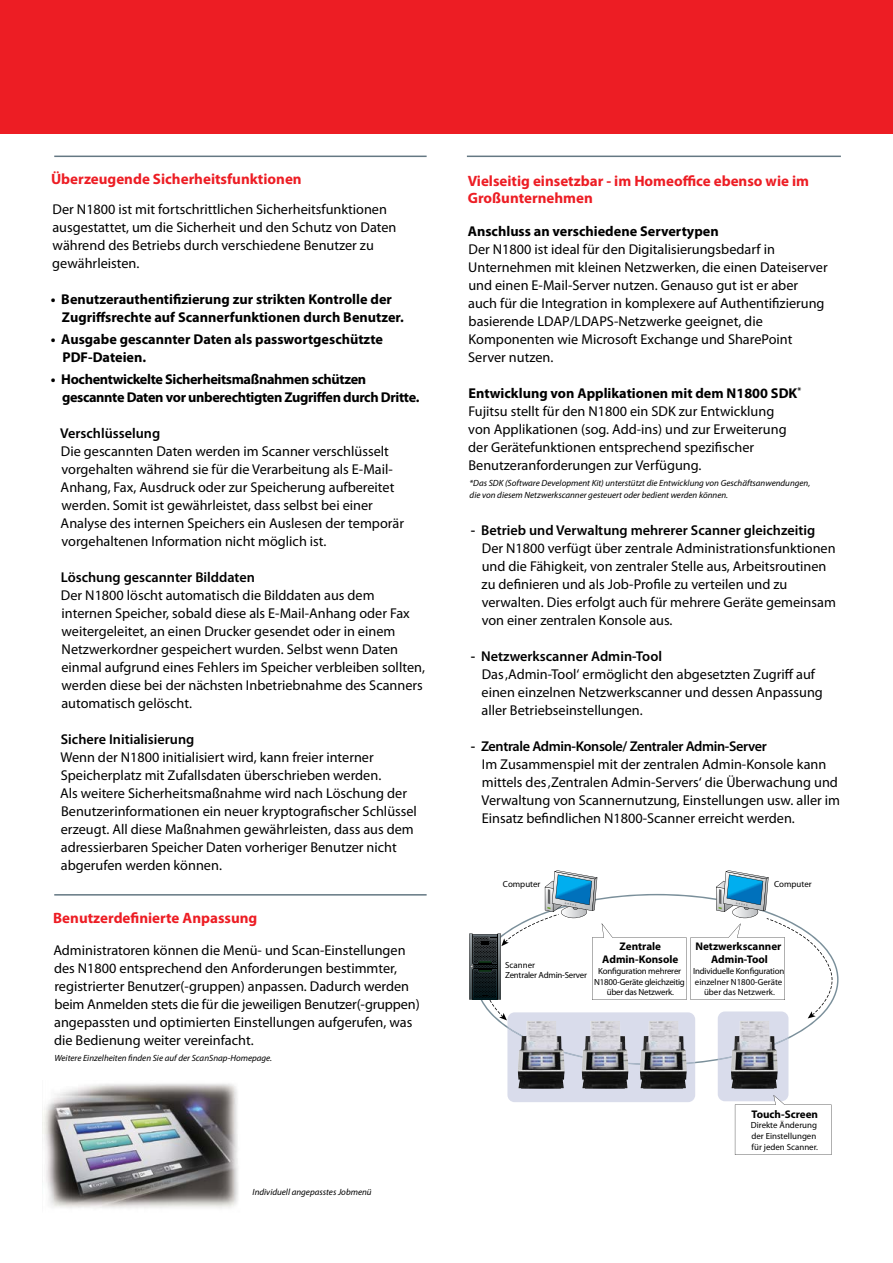
<style>
.page{position:relative;width:893px;height:1263px;background:#fff}
.page>*{position:absolute;margin:0;border:0;box-sizing:border-box;transform-origin:0 0}
.t1{font:700 15px/16.5px "Myriad Pro";color:#ed1d24}
.t2{font:14.25px/18px "Myriad Pro";color:#000}
.t3{font:700 14.25px/18px "Myriad Pro";color:#000}
.t4{font:600 14.25px "Myriad Pro";color:#000}
.t5{font:700 14.25px/18px "Myriad Pro";letter-spacing:-.025em;color:#000}
.t6{font:600 14.25px "Myriad Pro";letter-spacing:-.025em;color:#000}
.t7{font:700 11.1px/13.4px "Myriad Pro";color:#000;text-align:center}
.t8{font:italic 9px/12px "Myriad Pro";color:#000}
.t9{font:8.85px/10.6px "Myriad Pro";letter-spacing:-.01em;color:#000}
.s1{font-weight:700}
</style>
<div class="page">
<div style="left:0;top:0;width:893px;height:130px;background:#ed1d24"></div>
<hr style="left:0;top:129px;width:893px;height:4px;background:#ed1d24">
<hr style="left:54px;top:894px;width:373px;height:1px;background:#647883">
<hr style="left:54px;top:156px;width:373px;height:1px;background:#647883">
<hr style="left:467px;top:156px;width:374px;height:1px;background:#647883">
<svg style="left:469px;top:870px;width:363px;height:285px"></svg>
<img style="left:518px;top:1021px;width:47px;height:68px">
<img style="left:582px;top:1021px;width:46px;height:68px">
<img style="left:640px;top:1021px;width:47px;height:68px">
<img style="left:731px;top:1021px;width:47px;height:68px">
<img style="left:42px;top:1083px;width:196px;height:125px">
<p class="t1" style="left:51px;top:170px;width:252px">Überzeugende Sicherheitsfunktionen</p>
<p class="t1" style="left:468px;top:172px;width:343px">Vielseitig einsetzbar - im Homeoffice ebenso wie im<br>Großunternehmen</p>
<p class="t2" style="left:52px;top:200px;width:346px">Der N1800 ist mit fortschrittlichen Sicherheitsfunktionen ausgestattet, um die Sicherheit und den Schutz von Daten während des Betriebs durch verschiedene Benutzer zu gewährleisten.</p>
<p class="t3" style="left:62px;top:290px;width:343px;text-indent:-11px">• Benutzerauthentifizierung zur strikten Kontrolle der<br>Zugriffsrechte auf Scannerfunktionen durch Benutzer.</p>
<p class="t3" style="left:62px;top:330px;width:322px;text-indent:-12px">• Ausgabe gescannter Daten als passwortgeschützte<br>PDF-Dateien.</p>
<p class="t5" style="left:62px;top:370px;width:359px;text-indent:-11px">• Hochentwickelte Sicherheitsmaßnahmen schützen gescannte Daten vor unberechtigten Zugriffen durch Dritte.</p>
<p class="t4" style="left:60px;top:425px;width:102px">Verschlüsselung</p>
<p class="t2" style="left:61px;top:442px;width:345px">Die gescannten Daten werden im Scanner verschlüsselt vorgehalten während sie für die Verarbeitung als E-Mail-Anhang, Fax, Ausdruck oder zur Speicherung aufbereitet werden. Somit ist gewährleistet, dass selbst bei einer Analyse des internen Speichers ein Auslesen der temporär vorgehaltenen Information nicht möglich ist.</p>
<p class="t4" style="left:61px;top:568px;width:196px">Löschung gescannter Bilddaten</p>
<p class="t2" style="left:61px;top:586px;width:366px">Der N1800 löscht automatisch die Bilddaten aus dem internen Speicher, sobald diese als E-Mail-Anhang oder Fax weitergeleitet, an einen Drucker gesendet oder in einem Netzwerkordner gespeichert wurden. Selbst wenn Daten einmal aufgrund eines Fehlers im Speicher verbleiben sollten, werden diese bei der nächsten Inbetriebnahme des Scanners automatisch gelöscht.</p>
<p class="t4" style="left:61px;top:730px;width:135px">Sichere Initialisierung</p>
<p class="t2" style="left:60px;top:748px;width:358px">Wenn der N1800 initialisiert wird, kann freier interner Speicherplatz mit Zufallsdaten überschrieben werden.<br>Als weitere Sicherheitsmaßnahme wird nach Löschung der Benutzerinformationen ein neuer kryptografischer Schlüssel erzeugt. All diese Maßnahmen gewährleisten, dass aus dem adressierbaren Speicher Daten vorheriger Benutzer nicht abgerufen werden können.</p>
<p class="t3" style="left:468px;top:222px;width:252px">Anschluss an verschiedene Servertypen</p>
<p class="t2" style="left:468px;top:240px;width:361px">Der N1800 ist ideal für den Digitalisierungsbedarf in Unternehmen mit kleinen Netzwerken, die einen Dateiserver und einen E-Mail-Server nutzen. Genauso gut ist er aber auch für die Integration in komplexere auf Authentifizierung basierende LDAP/LDAPS-Netzwerke geeignet, die Komponenten wie Microsoft Exchange und SharePoint Server nutzen.</p>
<p class="t2" style="left:468px;top:384px;width:334px"><span class="s1">Entwicklung von Applikationen mit dem N1800 SDK</span><sup>* </sup>Fujitsu stellt für den N1800 ein SDK zur Entwicklung<br>von Applikationen (sog. Add-ins) und zur Erweiterung der Gerätefunktionen entsprechend spezifischer Benutzeranforderungen zur Verfügung.</p>
<p class="t8" style="left:469px;top:477px;width:342px">*Das SDK (Software Development Kit) unterstützt die Entwicklung von Geschäftsanwendungen, die von diesem Netzwerkscanner gesteuert oder bedient werden können.</p>
<p class="t4" style="left:471px;top:521px;width:346px">- Betrieb und Verwaltung mehrerer Scanner gleichzeitig</p>
<p class="t2" style="left:482px;top:538px;width:356px">Der N1800 verfügt über zentrale Administrationsfunktionen und die Fähigkeit, von zentraler Stelle aus, Arbeitsroutinen zu definieren und als Job-Profile zu verteilen und zu verwalten. Dies erfolgt auch für mehrere Geräte gemeinsam von einer zentralen Konsole aus.</p>
<p class="t4" style="left:471px;top:647px;width:193px">- Netzwerkscanner Admin-Tool</p>
<p class="t2" style="left:481px;top:664px;width:343px">Das ‚Admin-Tool‘ ermöglicht den abgesetzten Zugriff auf einen einzelnen Netzwerkscanner und dessen Anpassung aller Betriebseinstellungen.</p>
<p class="t6" style="left:471px;top:737px;width:298px">- Zentrale Admin-Konsole/ Zentraler Admin-Server</p>
<p class="t2" style="left:482px;top:754px;width:360px">Im Zusammenspiel mit der zentralen Admin-Konsole kann mittels des ‚Zentralen Admin-Servers‘ die Überwachung und Verwaltung von Scannernutzung, Einstellungen usw. aller im Einsatz befindlichen N1800-Scanner erreicht werden.</p>
<p class="t1" style="left:53px;top:909px;width:206px">Benutzerdefinierte Anpassung</p>
<p class="t2" style="left:53px;top:941px;width:368px">Administratoren können die Menü- und Scan-Einstellungen des N1800 entsprechend den Anforderungen bestimmter, registrierter Benutzer(-gruppen) anpassen. Dadurch werden beim Anmelden stets die für die jeweiligen Benutzer(-gruppen) angepassten und optimierten Einstellungen aufgerufen, was die Bedienung weiter vereinfacht.</p>
<p class="t8" style="left:54px;top:1052px;width:219px">Weitere Einzelheiten finden Sie auf der ScanSnap-Homepage.</p>
<p class="t8" style="left:253px;top:1186px;width:120px">Individuell angepasstes Jobmenü</p>
<p class="t9" style="left:503px;top:879px;width:39px">Computer</p>
<p class="t9" style="left:774px;top:879px;width:39px">Computer</p>
<p class="t7" style="left:602px;top:939px;width:78px">Zentrale<br>Admin-Konsole</p>
<p class="t9" style="left:594px;top:966px;width:92px;text-align:center">Kon guration mehrerer<br>N1800-Geräte gleichzeitig über das Netzwerk.</p>
<p class="t9" style="left:505px;top:959px;width:83px">Scanner<br>Zentraler Admin-Server</p>
<p class="t7" style="left:695px;top:939px;width:87px">Netzwerkscanner<br>Admin-Tool</p>
<p class="t9" style="left:693px;top:966px;width:93px;text-align:center">Individuelle Kon guration einzelner N1800-Geräte über das Netzwerk.</p>
<p class="t7" style="left:751px;top:1107px;width:68px">Touch-Screen</p>
<p class="t9" style="left:751px;top:1120px;width:69px">Direkte Änderung der Einstellungen für jeden Scanner.</p>
</div>
